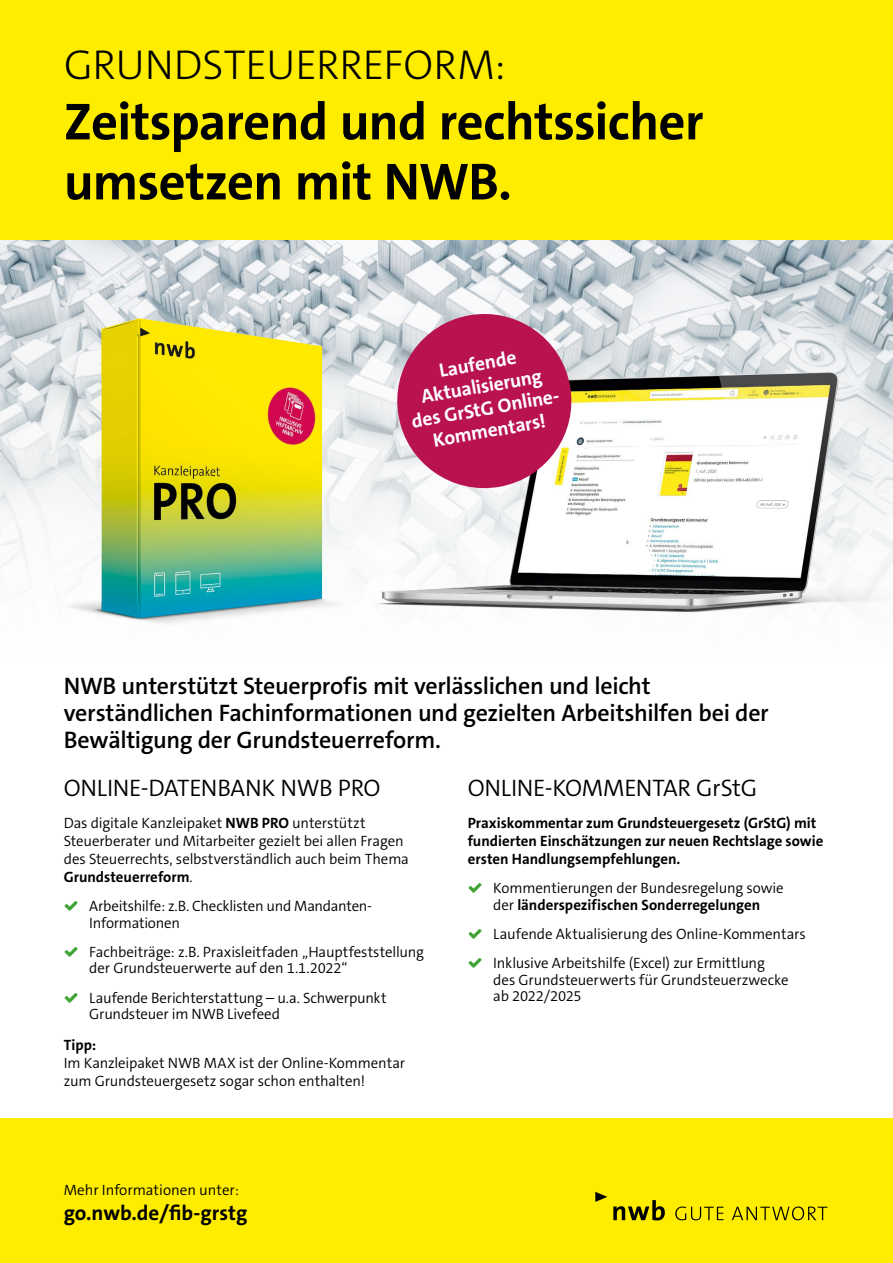
<style>
.page{position:relative;width:893px;height:1263px;background:#fff}
.page>*{position:absolute;margin:0;border:0;box-sizing:border-box;transform-origin:0 0}
.t1{font:700 52.5px/60px "The Sans C5";letter-spacing:-.015em;color:#000}
.t2{font:300 42px "The Sans C5";letter-spacing:-.005em;color:#000}
.t3{font:600 24px/27px "The Sans C5";letter-spacing:-.015em;color:#000}
.t4{font:300 24px "The Sans C5";letter-spacing:-.015em;color:#000}
.t5{font:700 21px "The Sans C5";color:#000}
.t6{font:700 19.5px/22.5px "The Sans C5";color:#fff;text-align:center}
.t7{font:300 15px/18px "The Sans C5";letter-spacing:-.01em;color:#000}
.t8{font:700 15px/18px "The Sans C5";color:#000}
.s1{font-weight:700}
</style>
<div class="page">
<div style="left:0;top:1119px;width:893px;height:144px;background:#ffed00"></div>
<div style="left:0;top:0;width:893px;height:240px;background:#ffed00"></div>
<svg style="left:595px;top:1192px;width:12px;height:10px"></svg>
<svg style="left:613px;top:1200px;width:52px;height:20px"></svg>
<svg style="left:675px;top:1206px;width:48px;height:14px"></svg>
<svg style="left:732px;top:1206px;width:95px;height:14px"></svg>
<img style="left:0;top:240px;width:325px;height:349px">
<img style="left:55px;top:309px;width:270px;height:315px">
<img style="left:325px;top:240px;width:568px;height:373px">
<svg style="left:390px;top:307px;width:188px;height:188px"></svg>
<p class="t2" style="left:64px;top:38px;width:443px">GRUNDSTEUERREFORM:</p>
<p class="t1" style="left:64px;top:92px;width:641px">Zeitsparend und rechtssicher umsetzen mit NWB.</p>
<p class="t6" style="left:402px;top:366px;width:154px;rotate:-10deg">Laufende<br>Aktualisierung des GrStG Online-<br>Kommentars!</p>
<p class="t3" style="left:64px;top:673px;width:706px">NWB unterstützt Steuerprofis mit verlässlichen und leicht verständlichen Fachinformationen und gezielten Arbeitshilfen bei der<br>Bewältigung der Grundsteuerreform.</p>
<p class="t4" style="left:64px;top:773px;width:318px">ONLINE-DATENBANK NWB PRO</p>
<p class="t4" style="left:468px;top:773px;width:291px">ONLINE-KOMMENTAR GrStG</p>
<p class="t7" style="left:64px;top:814px;width:347px">Das digitale Kanzleipaket <span class="s1">NWB PRO</span> unterstützt Steuerberater und Mitarbeiter gezielt bei allen Fragen des Steuerrechts, selbstverständlich auch beim Thema <span class="s1">Grundsteuerreform</span>.</p>
<p class="t7" style="left:89px;top:898px;width:284px;line-height:16.5px">Arbeitshilfe: z.B. Checklisten und Mandanten-<br>Informationen</p>
<p class="t7" style="left:89px;top:944px;width:336px;line-height:16.5px">Fachbeiträge: z.B. Praxisleitfaden „Hauptfeststellung der Grundsteuerwerte auf den 1.1.2022“</p>
<p class="t7" style="left:89px;top:989px;width:299px;line-height:16.5px">Laufende Berichterstattung – u.a. Schwerpunkt<br>Grundsteuer im NWB Livefeed</p>
<p class="t7" style="left:64px;top:1036px;width:343px"><span class="s1">Tipp:<br></span>Im Kanzleipaket NWB MAX ist der Online-Kommentar zum Grundsteuergesetz sogar schon enthalten!</p>
<p class="t7" style="left:64px;top:1181px;width:177px">Mehr Informationen unter:</p>
<p class="t5" style="left:64px;top:1200px;width:185px">go.nwb.de/fib-grstg</p>
<p class="t8" style="left:468px;top:814px;width:357px">Praxiskommentar zum Grundsteuergesetz (GrStG) mit fundierten Einschätzungen zur neuen Rechtslage sowie ersten Handlungsempfehlungen.</p>
<p class="t7" style="left:493px;top:880px;width:292px;line-height:16.5px">Kommentierungen der Bundesregelung sowie der <span class="s1">länderspezifischen Sonderregelungen</span></p>
<p class="t7" style="left:493px;top:919px;width:314px;line-height:29.2px">Laufende Aktualisierung des Online-Kommentars<br>Inklusive Arbeitshilfe (Excel) zur Ermittlung</p>
<p class="t7" style="left:493px;top:971px;width:297px;line-height:16.5px">des Grundsteuerwerts für Grundsteuerzwecke ab 2022/2025</p>
</div>
